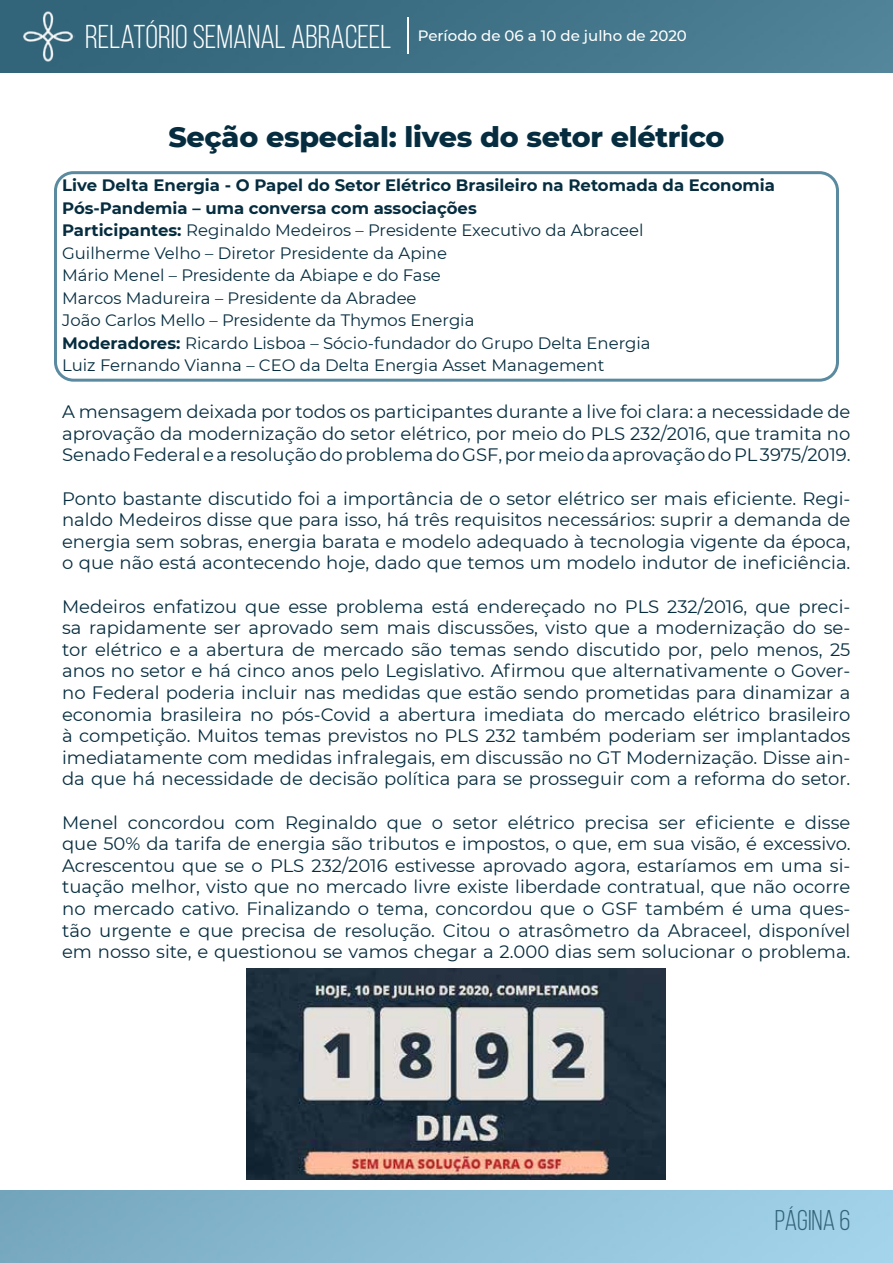
<style>
.page{position:relative;width:893px;height:1263px;background:#fff}
.page>*{position:absolute;margin:0;border:0;box-sizing:border-box;transform-origin:0 0}
.t1{font:33px "Bebas Neue";color:#fff}
.t2{font:800 28.5px "Montserrat";letter-spacing:-.01em;color:#062d3f}
.t3{font:28.5px "Bebas Neue";color:#326479}
.t4{font:18px/21.6px "Montserrat";color:#062d3f;text-align:justify}
.t5{font:16.5px/22.5px "Montserrat";color:#062d3f}
.t6{font:500 15px "Montserrat";color:#fff}
.s1{font-weight:700}
</style>
<div class="page">
<img style="left:0;top:0;width:893px;height:72px">
<img style="left:21px;top:10px;width:53px;height:52px">
<hr style="left:407px;top:17px;width:2px;height:37px;background:#fff">
<div style="left:54px;top:171px;width:785px;height:211px;border:3px solid #5a8aa0;border-radius:18px"></div>
<img style="left:246px;top:968px;width:419px;height:211px">
<h1 class="t1" style="left:85px;top:19px;width:308px">RELATÓRIO SEMANAL ABRACEEL</h1>
<p class="t6" style="left:418px;top:25px;width:271px">Período de 06 a 10 de julho de 2020</p>
<h2 class="t2" style="left:168px;top:116px;width:558px">Seção especial: lives do setor elétrico</h2>
<p class="t5" style="left:62px;top:173px;width:714px"><span class="s1">Live Delta Energia - O Papel do Setor Elétrico Brasileiro na Retomada da Economia Pós-Pandemia – uma conversa com associações<br>Participantes:</span> Reginaldo Medeiros – Presidente Executivo da Abraceel<br>Guilherme Velho – Diretor Presidente da Apine<br>Mário Menel – Presidente da Abiape e do Fase<br>Marcos Madureira – Presidente da Abradee<br>João Carlos Mello – Presidente da Thymos Energia<br><span class="s1">Moderadores:</span> Ricardo Lisboa – Sócio-fundador do Grupo Delta Energia<br>Luiz Fernando Vianna – CEO da Delta Energia Asset Management</p>
<p class="t4" style="left:62px;top:400px;width:790px">A mensagem deixada por todos os participantes durante a live foi clara: a necessidade de aprovação da modernização do setor elétrico, por meio do PLS 232/2016, que tramita no Senado Federal e a resolução do problema do GSF, por meio da aprovação do PL 3975/2019.</p>
<p class="t4" style="left:62px;top:487px;width:790px">Ponto bastante discutido foi a importância de o setor elétrico ser mais eficiente. Regi&shy;naldo Medeiros disse que para isso, há três requisitos necessários: suprir a demanda de energia sem sobras, energia barata e modelo adequado à tecnologia vigente da época, o que não está acontecendo hoje, dado que temos um modelo indutor de ineficiência.</p>
<p class="t4" style="left:62px;top:595px;width:790px">Medeiros enfatizou que esse problema está endereçado no PLS 232/2016, que preci&shy;sa rapidamente ser aprovado sem mais discussões, visto que a modernização do se&shy;tor elétrico e a abertura de mercado são temas sendo discutido por, pelo menos, 25 anos no setor e há cinco anos pelo Legislativo. Afirmou que alternativamente o Gover&shy;no Federal poderia incluir nas medidas que estão sendo prometidas para dinamizar a economia brasileira no pós-Covid a abertura imediata do mercado elétrico brasileiro à competição. Muitos temas previstos no PLS 232 também poderiam ser implantados imediatamente com medidas infralegais, em discussão no GT Modernização. Disse ain&shy;da que há necessidade de decisão política para se prosseguir com a reforma do setor.</p>
<p class="t4" style="left:62px;top:811px;width:790px">Menel concordou com Reginaldo que o setor elétrico precisa ser eficiente e disse que 50% da tarifa de energia são tributos e impostos, o que, em sua visão, é excessivo.<br>Acrescentou que se o PLS 232/2016 estivesse aprovado agora, estaríamos em uma si&shy;tuação melhor, visto que no mercado livre existe liberdade contratual, que não ocorre no mercado cativo. Finalizando o tema, concordou que o GSF também é uma ques&shy;tão urgente e que precisa de resolução. Citou o atrasômetro da Abraceel, disponível em nosso site, e questionou se vamos chegar a 2.000 dias sem solucionar o problema.</p>
<h2 class="t3" style="left:775px;top:1205px;width:77px">PÁGINA 6</h2>
</div>
